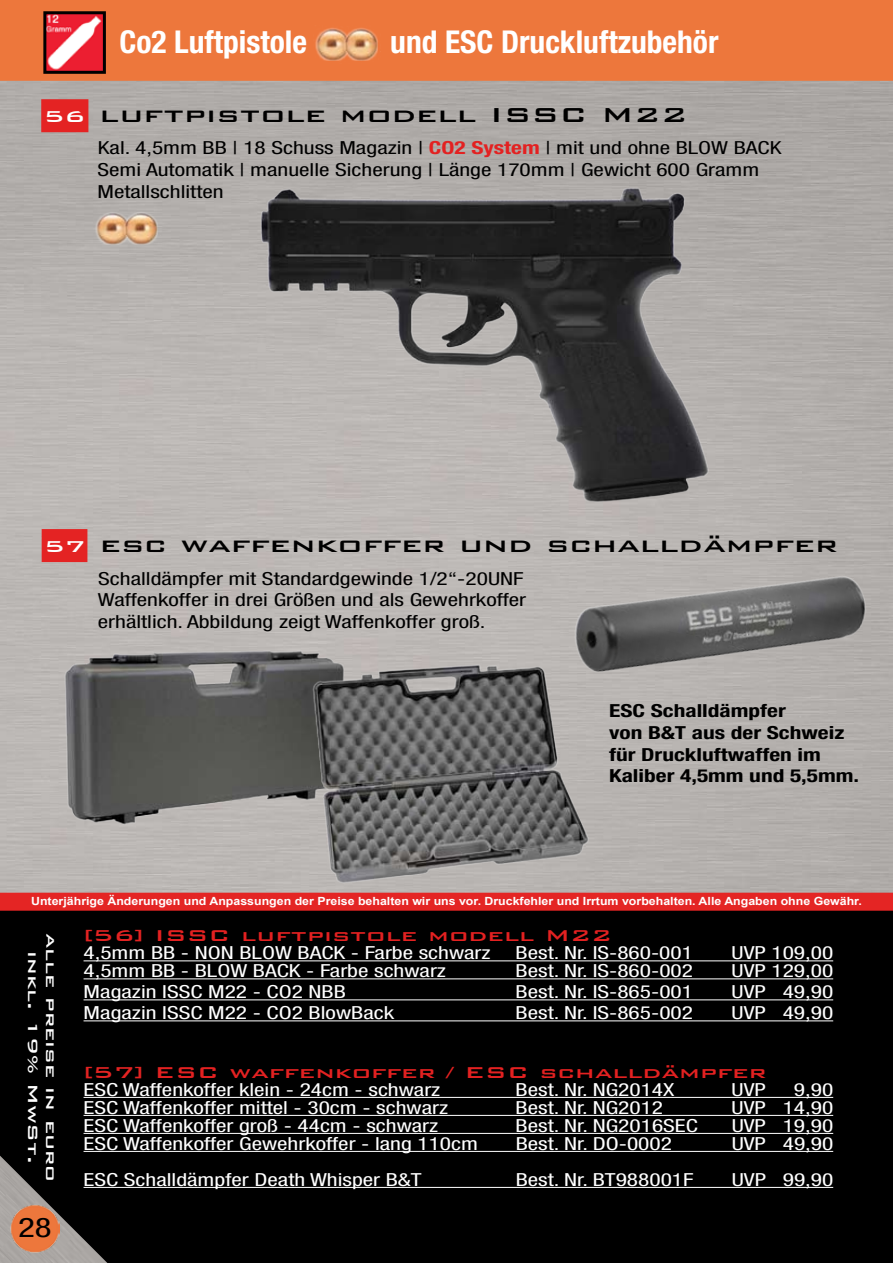
<style>
.page{position:relative;width:893px;height:1263px;background:#fff}
.page>*{position:absolute;margin:0;border:0;box-sizing:border-box;transform-origin:0 0}
.t1{font:700 condensed 31.5px "Helvetica Neue";color:#fff}
.t2{font:500 27px "Bank Gothic BT";color:#000;scale:1.3 1}
.t3{font:condensed 27px "Helvetica Neue";color:#000;scale:1.3 1}
.t4{font:500 21px "Bank Gothic BT";color:#e32121;scale:1.3 1}
.t5{font:condensed 18px "Helvetica Neue";color:#fff;scale:1.3 1}
.t6{font:condensed 18px/21.6px "Helvetica Neue";color:#000;scale:1.3 1}
.t7{font:700 condensed 18px/21.6px "Helvetica Neue";color:#000;scale:1.3 1}
.t8{font:500 18px/18px "Bank Gothic BT";color:#fff;text-align:center;scale:1.3 1}
.t9{font:700 11.25px "Arial";color:#fff;scale:1.1 1}
.s1{font-size:21px;color:#fff}
.s2{font-weight:700;color:#e32121}
.s3{color:#e32322}
</style>
<div class="page">
<div style="left:0;top:911px;width:893px;height:352px;background:#000"></div>
<img style="left:0;top:1151px;width:114px;height:112px">
<img style="left:11px;top:1204px;width:48px;height:49px">
<div style="left:42px;top:529px;width:45px;height:33px;background:#e42323"></div>
<div style="left:41px;top:99px;width:47px;height:33px;background:#e42323"></div>
<hr style="left:84px;top:960px;width:749px;height:1px;background:#fff">
<hr style="left:84px;top:978px;width:749px;height:1px;background:#fff">
<hr style="left:84px;top:999px;width:749px;height:1px;background:#fff">
<hr style="left:84px;top:1020px;width:749px;height:1px;background:#fff">
<hr style="left:84px;top:1097px;width:749px;height:1px;background:#fff">
<hr style="left:84px;top:1115px;width:749px;height:1px;background:#fff">
<hr style="left:84px;top:1133px;width:749px;height:1px;background:#fff">
<hr style="left:84px;top:1151px;width:749px;height:1px;background:#fff">
<hr style="left:84px;top:1187px;width:749px;height:1px;background:#fff">
<img style="left:236px;top:167px;width:500px;height:354px">
<img style="left:94px;top:209px;width:67px;height:38px">
<img style="left:59px;top:648px;width:288px;height:179px">
<img style="left:305px;top:661px;width:288px;height:225px">
<img style="left:546px;top:507px;width:339px;height:230px">
<div style="left:0;top:0;width:893px;height:81px;background:#ed773c"></div>
<img style="left:47px;top:15px;width:55px;height:55px">
<div style="left:43px;top:11px;width:63px;height:63px;border:3px solid #000"></div>
<img style="left:315px;top:28px;width:63px;height:33px">
<div style="left:0;top:893px;width:893px;height:18px;background:#e42524"></div>
<h1 class="t1" style="left:119px;top:23px;width:189px">Co2 Luftpistole</h1>
<h1 class="t1" style="left:390px;top:23px;width:330px">und ESC Druckluftzubehör</h1>
<h2 class="t2" style="left:44px;top:100px;width:497px"><span class="s1">56</span> luftpistole modell ISSC M22</h2>
<p class="t6" style="left:98px;top:137px;width:528px">Kal. 4,5mm BB | 18 Schuss Magazin | <span class="s2">CO2 System</span> | mit und ohne BLOW BACK<br>Semi Automatik | manuelle Sicherung | Länge 170mm | Gewicht 600 Gramm<br>Metallschlitten</p>
<h2 class="t2" style="left:44px;top:530px;width:612px"><span class="s1">57</span> esc waffenkoffer und schalldämpfer</h2>
<p class="t6" style="left:98px;top:567px;width:331px">Schalldämpfer mit Standardgewinde 1/2“-20UNF<br>Waffenkoffer in drei Größen und als Gewehrkoffer erhältlich. Abbildung zeigt Waffenkoffer groß.</p>
<p class="t7" style="left:609px;top:700px;width:194px">ESC Schalldämpfer<br>von B&amp;T aus der Schweiz für Druckluftwaffen im<br>Kaliber 4,5mm und 5,5mm.</p>
<p class="t9" style="left:31px;top:894px;width:757px">Unterjährige Änderungen und Anpassungen der Preise behalten wir uns vor. Druckfehler und Irrtum vorbehalten. Alle Angaben ohne Gewähr.</p>
<p class="t8" style="left:60px;top:933px;width:193px;rotate:90deg">alle preise in euro inkl. 19% MwSt.</p>
<h2 class="t3" style="left:18px;top:1211px;width:27px">28</h2>
<p class="t4" style="left:84px;top:924px;width:408px"><span class="s3">[56]</span> ISSC luftpistole modell M22</p>
<p class="t5" style="left:84px;top:942px;width:315px">4,5mm BB - NON BLOW BACK - Farbe schwarz</p>
<p class="t5" style="left:516px;top:942px;width:138px">Best. Nr. IS-860-001</p>
<p class="t5" style="left:732px;top:942px;width:80px">UVP 109,00</p>
<p class="t5" style="left:84px;top:960px;width:280px">4,5mm BB - BLOW BACK - Farbe schwarz</p>
<p class="t5" style="left:516px;top:960px;width:138px">Best. Nr. IS-860-002</p>
<p class="t5" style="left:732px;top:960px;width:80px">UVP 129,00</p>
<p class="t5" style="left:84px;top:981px;width:203px">Magazin ISSC M22 - CO2 NBB</p>
<p class="t5" style="left:516px;top:981px;width:138px">Best. Nr. IS-865-001</p>
<p class="t5" style="left:732px;top:981px;width:80px">UVP 49,90</p>
<p class="t5" style="left:84px;top:1002px;width:240px">Magazin ISSC M22 - CO2 BlowBack</p>
<p class="t5" style="left:516px;top:1002px;width:138px">Best. Nr. IS-865-002</p>
<p class="t5" style="left:732px;top:1002px;width:80px">UVP 49,90</p>
<p class="t4" style="left:84px;top:1060px;width:527px"><span class="s3">[57]</span> ESC waffenkoffer / ESC schalldämpfer</p>
<p class="t5" style="left:84px;top:1079px;width:276px">ESC Waffenkoffer klein - 24cm - schwarz</p>
<p class="t5" style="left:516px;top:1079px;width:124px">Best. Nr. NG2014X</p>
<p class="t5" style="left:732px;top:1079px;width:28px">UVP</p>
<p class="t5" style="left:794px;top:1079px;width:32px">9,90</p>
<p class="t5" style="left:84px;top:1097px;width:282px">ESC Waffenkoffer mittel - 30cm - schwarz</p>
<p class="t5" style="left:516px;top:1097px;width:115px">Best. Nr. NG2012</p>
<p class="t5" style="left:732px;top:1097px;width:80px">UVP 14,90</p>
<p class="t5" style="left:84px;top:1115px;width:274px">ESC Waffenkoffer groß - 44cm - schwarz</p>
<p class="t5" style="left:516px;top:1115px;width:142px">Best. Nr. NG2016SEC</p>
<p class="t5" style="left:732px;top:1115px;width:80px">UVP 19,90</p>
<p class="t5" style="left:84px;top:1133px;width:305px">ESC Waffenkoffer Gewehrkoffer - lang 110cm</p>
<p class="t5" style="left:516px;top:1133px;width:122px">Best. Nr. DO-0002</p>
<p class="t5" style="left:732px;top:1133px;width:80px">UVP 49,90</p>
<p class="t5" style="left:84px;top:1169px;width:262px">ESC Schalldämpfer Death Whisper B&amp;T</p>
<p class="t5" style="left:516px;top:1169px;width:138px">Best. Nr. BT988001F</p>
<p class="t5" style="left:732px;top:1169px;width:80px">UVP 99,90</p>
</div>
